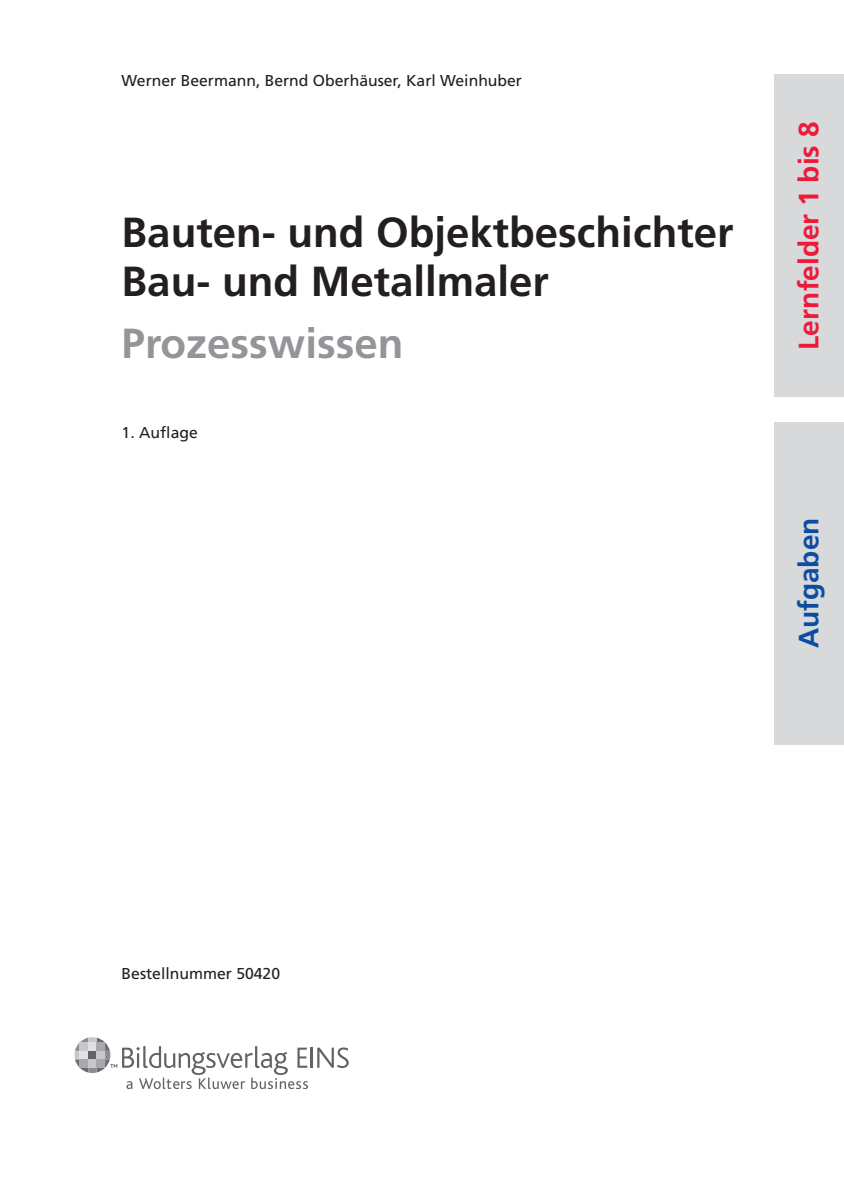
<style>
.page{position:relative;width:844px;height:1191px;background:#fff}
.page>*{position:absolute;margin:0;border:0;box-sizing:border-box;transform-origin:0 0}
.t1{font:700 42px/49px "Frutiger";color:#231f20}
.t2{font:700 42px "Frutiger";color:#939598}
.t3{font:700 28px "Frutiger";color:#ed1a3a}
.t4{font:700 28px "Frutiger";color:#0d4da1}
.t5{font:15.75px "Frutiger";color:#231f20}
</style>
<div class="page">
<div style="left:774px;top:74px;width:69px;height:323px;background:#d8d9db"></div>
<div style="left:774px;top:422px;width:69px;height:322px;background:#d8d9db"></div>
<hr style="left:311px;top:1047px;width:2px;height:20px;background:#636366">
<svg style="left:317px;top:1047px;width:31px;height:21px"></svg>
<svg style="left:74px;top:1037px;width:234px;height:52px"></svg>
<p class="t5" style="left:122px;top:74px;width:402px">Werner Beermann, Bernd Oberhäuser, Karl Weinhuber</p>
<h1 class="t1" style="left:122px;top:211px;width:613px">Bauten- und Objektbeschichter<br>Bau- und Metallmaler</h1>
<h1 class="t2" style="left:122px;top:327px;width:283px">Prozesswissen</h1>
<p class="t5" style="left:122px;top:426px;width:78px">1. Auflage</p>
<h2 class="t3" style="left:797px;top:349px;width:229px;rotate:-90deg">Lernfelder 1 bis 8</h2>
<h2 class="t4" style="left:797px;top:648px;width:132px;rotate:-90deg">Aufgaben</h2>
<p class="t5" style="left:122px;top:966px;width:160px">Bestellnummer 50420</p>
</div>
